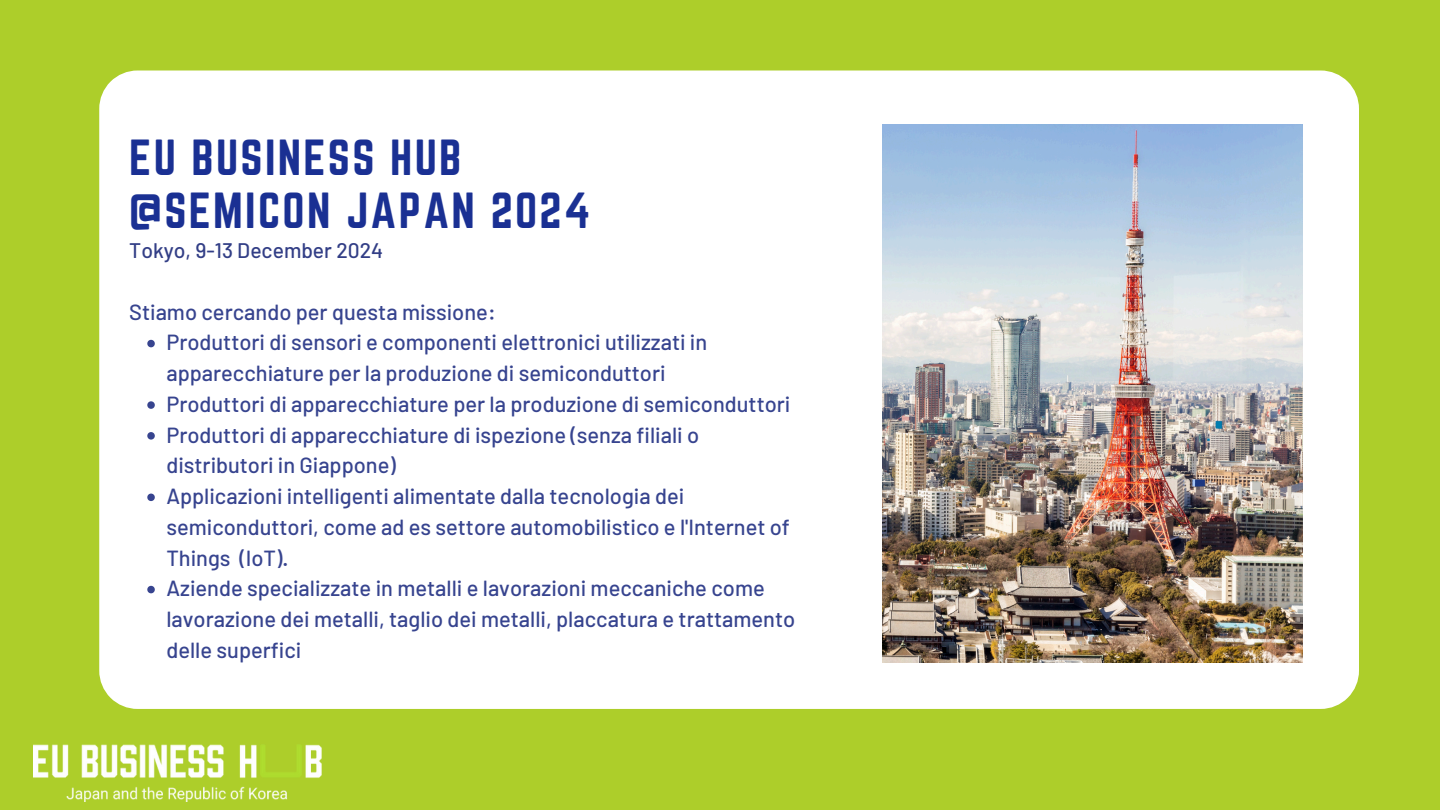
<style>
.page{position:relative;width:1440px;height:810px;background:#adce2a}
.page>*{position:absolute;margin:0;border:0;box-sizing:border-box;transform-origin:0 0}
.t1{font:44.3px "Norwester";letter-spacing:.05em;color:#1a3093}
.t2{font:500 21.8px/30.8px "Barlow";color:#37448f}
.t3{font:500 21.1px "Barlow";color:#323e86}
</style>
<div class="page">
<div style="left:99px;top:71px;width:1260px;height:638px;background:#fff"></div>
<img style="left:34px;top:745px;width:288px;height:56px">
<img style="left:882px;top:124px;width:421px;height:538px">
<svg style="left:147px;top:340px;width:8px;height:7px"></svg>
<svg style="left:147px;top:401px;width:8px;height:8px"></svg>
<svg style="left:147px;top:432px;width:8px;height:8px"></svg>
<svg style="left:147px;top:494px;width:8px;height:7px"></svg>
<svg style="left:147px;top:586px;width:8px;height:7px"></svg>
<p class="t1" style="left:129px;top:130px;width:334px">EU BUSINESS HUB</p>
<h1 class="t1" style="left:129px;top:184px;width:463px">@SEMICON JAPAN 2024</h1>
<p class="t3" style="left:129px;top:237px;width:255px">Tokyo, 9-13 December 2024</p>
<p class="t2" style="left:129px;top:295px;width:368px">Stiamo cercando per questa missione:</p>
<p class="t2" style="left:166px;top:326px;width:542px">Produttori di sensori e componenti elettronici utilizzati in apparecchiature per la produzione di semiconduttori</p>
<p class="t2" style="left:166px;top:388px;width:626px">Produttori di apparecchiature per la produzione di semiconduttori</p>
<p class="t2" style="left:166px;top:418px;width:534px">Produttori di apparecchiature di ispezione (senza filiali o distributori in Giappone)</p>
<p class="t2" style="left:166px;top:480px;width:625px">Applicazioni intelligenti alimentate dalla tecnologia dei semiconduttori, come ad es settore automobilistico e l'Internet of<br>Things (IoT).</p>
<p class="t2" style="left:166px;top:572px;width:630px">Aziende specializzate in metalli e lavorazioni meccaniche come lavorazione dei metalli, taglio dei metalli, placcatura e trattamento delle superfici</p>
</div>
